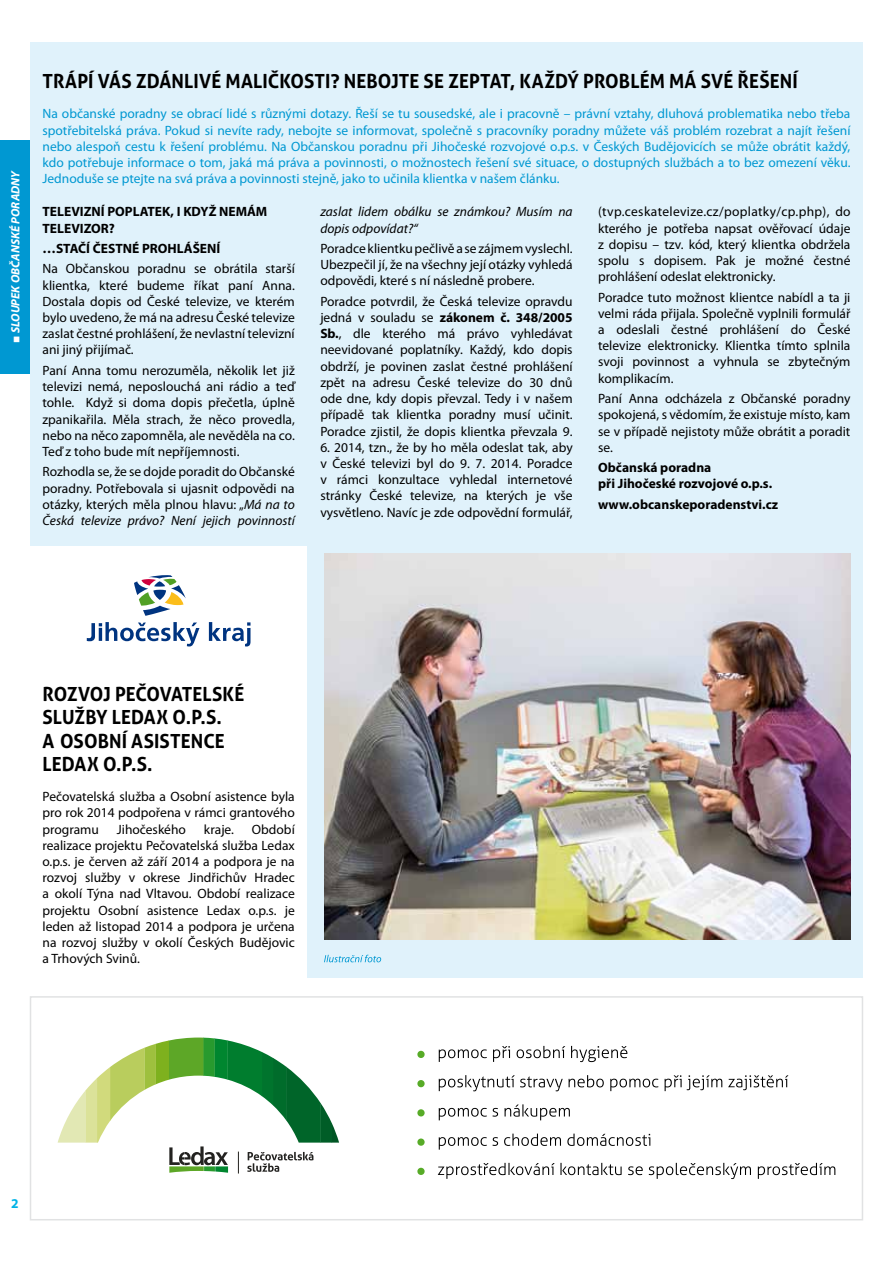
<style>
.page{position:relative;width:893px;height:1263px;background:#fff}
.page>*{position:absolute;margin:0;border:0;box-sizing:border-box;transform-origin:0 0}
.t1{font:700 19.5px/23.4px "Aller";letter-spacing:.005em;color:#000;scale:.96 1}
.t2{font:13.5px/16.2px "Myriad Pro";color:#000;text-align:justify}
.t3{font:13.5px/16.2px "Myriad Pro";color:#0098d2;text-align:justify}
.t4{font:700 13.5px/20.4px "Myriad Pro";color:#000}
.t5{font:italic 13.5px/16.2px "Myriad Pro";color:#000}
.t6{font:700 13.5px "Myriad Pro";color:#00b3e7}
.t7{font:italic 700 12px "Myriad Pro";color:#fff}
.s1{font-family:"Arial";font-weight:400}
.s2{font-style:italic}
.s3{font-weight:700}
</style>
<div class="page">
<div style="left:308px;top:43px;width:555px;height:935px;background:#e0f2fb"></div>
<div style="left:0;top:140px;width:30px;height:234px;background:#0098d2"></div>
<svg style="left:324px;top:955px;width:57px;height:7px"></svg>
<svg style="left:417px;top:1051px;width:8px;height:7px"></svg>
<svg style="left:417px;top:1080px;width:8px;height:7px"></svg>
<svg style="left:417px;top:1109px;width:8px;height:7px"></svg>
<svg style="left:417px;top:1138px;width:8px;height:8px"></svg>
<svg style="left:417px;top:1168px;width:8px;height:7px"></svg>
<svg style="left:439px;top:1049px;width:48px;height:13px"></svg>
<svg style="left:493px;top:1046px;width:17px;height:16px"></svg>
<svg style="left:517px;top:1046px;width:48px;height:12px"></svg>
<svg style="left:571px;top:1046px;width:56px;height:16px"></svg>
<svg style="left:439px;top:1075px;width:124px;height:16px"></svg>
<svg style="left:569px;top:1075px;width:35px;height:12px"></svg>
<svg style="left:610px;top:1079px;width:48px;height:12px"></svg>
<svg style="left:665px;top:1075px;width:57px;height:16px"></svg>
<svg style="left:728px;top:1075px;width:60px;height:15px"></svg>
<svg style="left:439px;top:1108px;width:59px;height:12px"></svg>
<svg style="left:505px;top:1104px;width:65px;height:16px"></svg>
<svg style="left:439px;top:1137px;width:59px;height:12px"></svg>
<svg style="left:504px;top:1133px;width:57px;height:13px"></svg>
<svg style="left:567px;top:1133px;width:83px;height:13px"></svg>
<svg style="left:438px;top:1163px;width:184px;height:16px"></svg>
<svg style="left:628px;top:1166px;width:15px;height:9px"></svg>
<svg style="left:649px;top:1163px;width:102px;height:16px"></svg>
<svg style="left:758px;top:1163px;width:77px;height:16px"></svg>
<svg style="left:58px;top:1037px;width:281px;height:136px"></svg>
<div style="left:30px;top:996px;width:833px;height:224px;border:2px solid #e1e2e3"></div>
<div style="left:30px;top:43px;width:278px;height:503px;background:#e0f2fb"></div>
<svg style="left:134px;top:575px;width:52px;height:41px"></svg>
<svg style="left:209px;top:622px;width:41px;height:24px"></svg>
<svg style="left:87px;top:622px;width:112px;height:24px"></svg>
<img style="left:325px;top:554px;width:525px;height:386px">
<p class="t7" style="left:8px;top:343px;width:174px;rotate:-90deg"><span class="s1">■</span> SLOUPEK OBČANSKÉ PORADNY</p>
<h1 class="t1" style="left:42px;top:69px;width:203px">TRÁPÍ VÁS ZDÁNLIVÉ MALI</h1>
<h1 class="t1" style="left:268px;top:69px;width:126px">ČKOSTI? NEBOJTE</h1>
<h1 class="t1" style="left:424px;top:69px;width:391px">SE ZEPTAT, kAŽDÝ PROBLÉM MÁ SVÉ ŘEŠENÍ</h1>
<p class="t3" style="left:43px;top:105px;width:809px">Na občanské poradny se obrací lidé s různými dotazy. Řeší se tu sousedské, ale i pracovně – právní vztahy, dluhová problematika nebo třeba spotřebitelská práva. Pokud si nevíte rady, nebojte se informovat, společně s pracovníky poradny můžete váš problém rozebrat a najít řešení nebo alespoň cestu k řešení problému. Na Občanskou poradnu při Jihočeské rozvojové o.p.s. v Českých Budějovicích se může obrátit každý, kdo potřebuje informace o tom, jaká má práva a povinnosti, o možnostech řešení své situace, o dostupných službách a to bez omezení věku.<br>Jednoduše se ptejte na svá práva a povinnosti stejně, jako to učinila klientka v našem článku.</p>
<p class="t4" style="left:43px;top:201px;width:74px">TELEVIZNÍ POP</p>
<p class="t4" style="left:133px;top:201px;width:135px">LATEK, I KDYŽ NEMÁM</p>
<p class="t4" style="left:43px;top:217px;width:172px">TELEVIZOR?<br>…STAČÍ ČESTN É PROHLÁŠENÍ</p>
<p class="t2" style="left:43px;top:261px;width:254px">Na Občanskou poradnu se obrátila starší klientka, které budeme říkat paní Anna.<br>Dostala dopis od České televize, ve kterém bylo uvedeno, že má na adresu České televize zaslat čestné prohlášení, že nevlastní televizní ani jiný přijímač.</p>
<p class="t2" style="left:43px;top:362px;width:254px">Paní Anna tomu nerozuměla, několik let již televizi nemá, neposlouchá ani rádio a teď tohle. Když si doma dopis přečetla, úplně zpanikařila. Měla strach, že něco provedla, nebo na něco zapomněla, ale nevěděla na co.<br>Teď z toho bude mít nepříjemnosti.</p>
<p class="t2" style="left:43px;top:464px;width:254px">Rozhodla se, že se dojde poradit do Občanské poradny. Potřebovala si ujasnit odpovědi na otázky, kterých měla plnou hlavu: „<span class="s2">Má na to Česká televize právo? Není jejich povinností</span></p>
<p class="t5" style="left:320px;top:204px;width:254px">zaslat lidem obálku se známkou? Musím na dopis odpovídat?“</p>
<p class="t2" style="left:320px;top:240px;width:254px">Poradce klientku pečlivě a se zájmem vyslechl.<br>Ubezpečil jí, že na všechny její otázky vyhledá odpovědi, které s ní následně probere.</p>
<p class="t2" style="left:320px;top:293px;width:254px">Poradce potvrdil, že Česká televize opravdu jedná v souladu se <span class="s3">zákonem č. 348/2005<br>Sb.</span>, dle kterého má právo vyhledávat neevidované poplatníky. Každý, kdo dopis obdrží, je povinen zaslat čestné prohlášení zpět na adresu České televize do 30 dnů ode dne, kdy dopis převzal. Tedy i v našem případě tak klientka poradny musí učinit.<br>Poradce zjistil, že dopis klientka převzala 9.</p>
<p class="t2" style="left:320px;top:439px;width:254px">6. 2014, tzn., že by ho měla odeslat tak, aby v České televizi byl do 9. 7. 2014. Poradce v rámci konzultace vyhledal internetové stránky České televize, na kterých je vše vysvětleno. Navíc je zde odpovědní formulář,</p>
<p class="t2" style="left:598px;top:204px;width:254px">(tvp.ceskatelevize.cz/poplatky/cp.php), do kterého je potřeba napsat ověřovací údaje z dopisu – tzv. kód, který klientka obdržela spolu s dopisem. Pak je možné čestné prohlášení odeslat elektronicky.</p>
<p class="t2" style="left:598px;top:289px;width:254px">Poradce tuto možnost klientce nabídl a ta ji velmi ráda přijala. Společně vyplnili formulář a odeslali čestné prohlášení do České televize elektronicky. Klientka tímto splnila svoji povinnost a vyhnula se zbytečným komplikacím.</p>
<p class="t2" style="left:598px;top:390px;width:254px">Paní Anna odcházela z Občanské poradny spokojená, s vědomím, že existuje místo, kam se v případě nejistoty může obrátit a poradit se.</p>
<p class="t4" style="left:598px;top:459px;width:176px;line-height:16.2px">Občanská poradna<br>při Jihočeské rozvojové o.p.s.</p>
<p class="t4" style="left:598px;top:494px;width:182px">www.obcanskeporadenstvi.cz</p>
<h1 class="t1" style="left:42px;top:682px;width:212px;text-indent:170px">SKÉ<br>SLUŽBY LEDAX O.P.S.<br>A OSOBNÍ ASISTENCE<br>LEDAX O.P.S.</h1>
<h1 class="t1" style="left:43px;top:682px;width:13px">ROZVOJ</h1>
<h1 class="t1" style="left:115px;top:682px;width:45px">PEČOVATEL</h1>
<p class="t2" style="left:43px;top:788px;width:254px">Pečovatelská služba a Osobní asistence byla pro rok 2014 podpořena v rámci grantového programu</p>
<p class="t2" style="left:43px;top:821px;width:254px;text-indent:209px">Období realizace projektu Pečovatelská služba Ledax o.p.s. je červen až září 2014 a podpora je na rozvoj služby v okrese Jindřichův Hradec a okolí Týna nad Vltavou. Období realizace projektu Osobní asistence Ledax o.p.s. je leden až listopad 2014 a podpora je určena na rozvoj služby v okolí Českých Budějovic a Trhových Svinů.</p>
<p class="t2" style="left:117px;top:821px;width:71px">Jihočeského</p>
<p class="t2" style="left:204px;top:821px;width:32px">kraje.</p>
<p class="t6" style="left:11px;top:1195px;width:9px">2</p>
</div>
